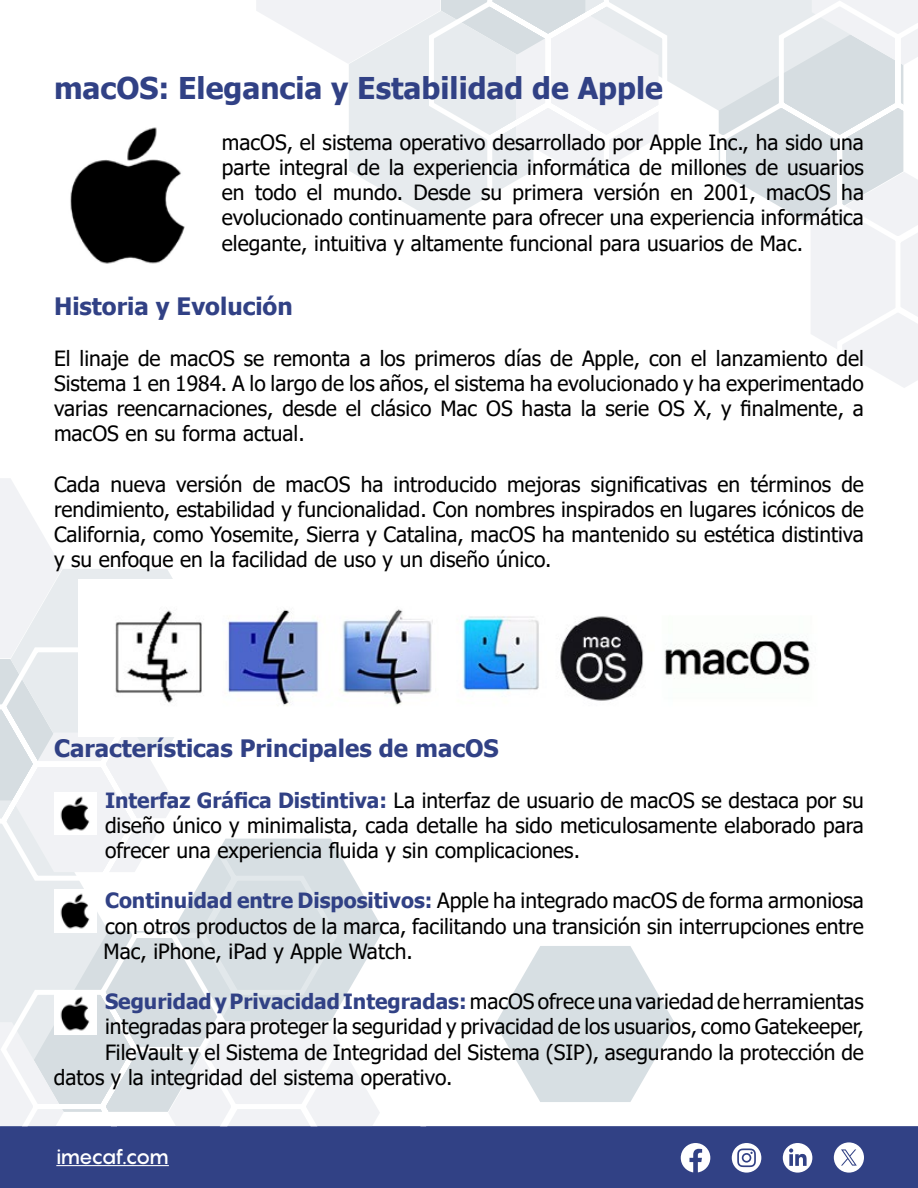
<style>
.page{position:relative;width:918px;height:1188px;background:#fff}
.page>*{position:absolute;margin:0;border:0;box-sizing:border-box;transform-origin:0 0}
.t1{font:700 30px "Tahoma";color:#314185}
.t2{font:700 24px "Tahoma";color:#314185}
.t3{font:21px/25.2px "Tahoma";color:#000;text-align:justify}
.t4{font:500 21px "Pangram";letter-spacing:-.075em;color:#fff}
.s1{font-weight:700;color:#314185}
</style>
<div class="page">
<svg style="left:256px;top:0;width:169px;height:214px"></svg>
<svg style="left:425px;top:0;width:493px;height:388px"></svg>
<div style="left:0;top:1126px;width:918px;height:62px;background:#314185;border:2px solid #314185"></div>
<hr style="left:56px;top:1165px;width:113px;height:1px;background:#fff">
<svg style="left:681px;top:1143px;width:29px;height:29px"></svg>
<svg style="left:732px;top:1143px;width:29px;height:30px"></svg>
<svg style="left:783px;top:1143px;width:29px;height:30px"></svg>
<svg style="left:834px;top:1142px;width:30px;height:31px"></svg>
<svg style="left:495px;top:946px;width:180px;height:156px"></svg>
<svg style="left:0;top:478px;width:173px;height:165px"></svg>
<svg style="left:0;top:643px;width:384px;height:483px"></svg>
<img style="left:70px;top:127px;width:115px;height:137px">
<img style="left:79px;top:580px;width:731px;height:156px">
<img style="left:54px;top:792px;width:43px;height:42px">
<img style="left:54px;top:890px;width:43px;height:42px">
<img style="left:54px;top:992px;width:43px;height:43px">
<h1 class="t1" style="left:54px;top:68px;width:610px">macOS: Elegancia y Estabilidad de Apple</h1>
<p class="t3" style="left:222px;top:131px;width:644px">macOS, el sistema operativo desarrollado por Apple Inc., ha sido una parte integral de la experiencia informática de millones de usuarios en todo el mundo. Desde su primera versión en 2001, macOS ha evolucionado continuamente para ofrecer una experiencia informática elegante, intuitiva y altamente funcional para usuarios de Mac.</p>
<p class="t2" style="left:54px;top:290px;width:240px">Historia y Evolución</p>
<p class="t3" style="left:54px;top:347px;width:812px">El linaje de macOS se remonta a los primeros días de Apple, con el lanzamiento del Sistema 1 en 1984. A lo largo de los años, el sistema ha evolucionado y ha experimentado varias reencarnaciones, desde el clásico Mac OS hasta la serie OS X, y finalmente, a macOS en su forma actual.</p>
<p class="t3" style="left:54px;top:473px;width:812px">Cada nueva versión de macOS ha introducido mejoras significativas en términos de rendimiento, estabilidad y funcionalidad. Con nombres inspirados en lugares icónicos de California, como Yosemite, Sierra y Catalina, macOS ha mantenido su estética distintiva y su enfoque en la facilidad de uso y un diseño único.</p>
<p class="t2" style="left:54px;top:732px;width:446px">Características Principales de macOS</p>
<p class="t3" style="left:105px;top:789px;width:761px"><span class="s1">Interfaz Gráfica Distintiva:</span> La interfaz de usuario de macOS se destaca por su diseño único y minimalista, cada detalle ha sido meticulosamente elaborado para ofrecer una experiencia fluida y sin complicaciones.</p>
<p class="t3" style="left:104px;top:889px;width:762px"><span class="s1">Continuidad entre Dispositivos:</span> Apple ha integrado macOS de forma armoniosa con otros productos de la marca, facilitando una transición sin interrupciones entre Mac, iPhone, iPad y Apple Watch.</p>
<p class="t3" style="left:105px;top:990px;width:761px"><span class="s1">Seguridad y Privacidad Integradas:</span> macOS ofrece una variedad de herramientas</p>
<p class="t3" style="left:105px;top:1015px;width:761px">integradas para proteger la seguridad y privacidad de los usuarios, como Gatekeeper,</p>
<p class="t3" style="left:105px;top:1041px;width:761px">FileVault y el Sistema de Integridad del Sistema (SIP), asegurando la protección de</p>
<p class="t3" style="left:54px;top:1066px;width:400px">datos y la integridad del sistema operativo.</p>
<p class="t4" style="left:56px;top:1142px;width:114px">imecaf.com</p>
</div>
